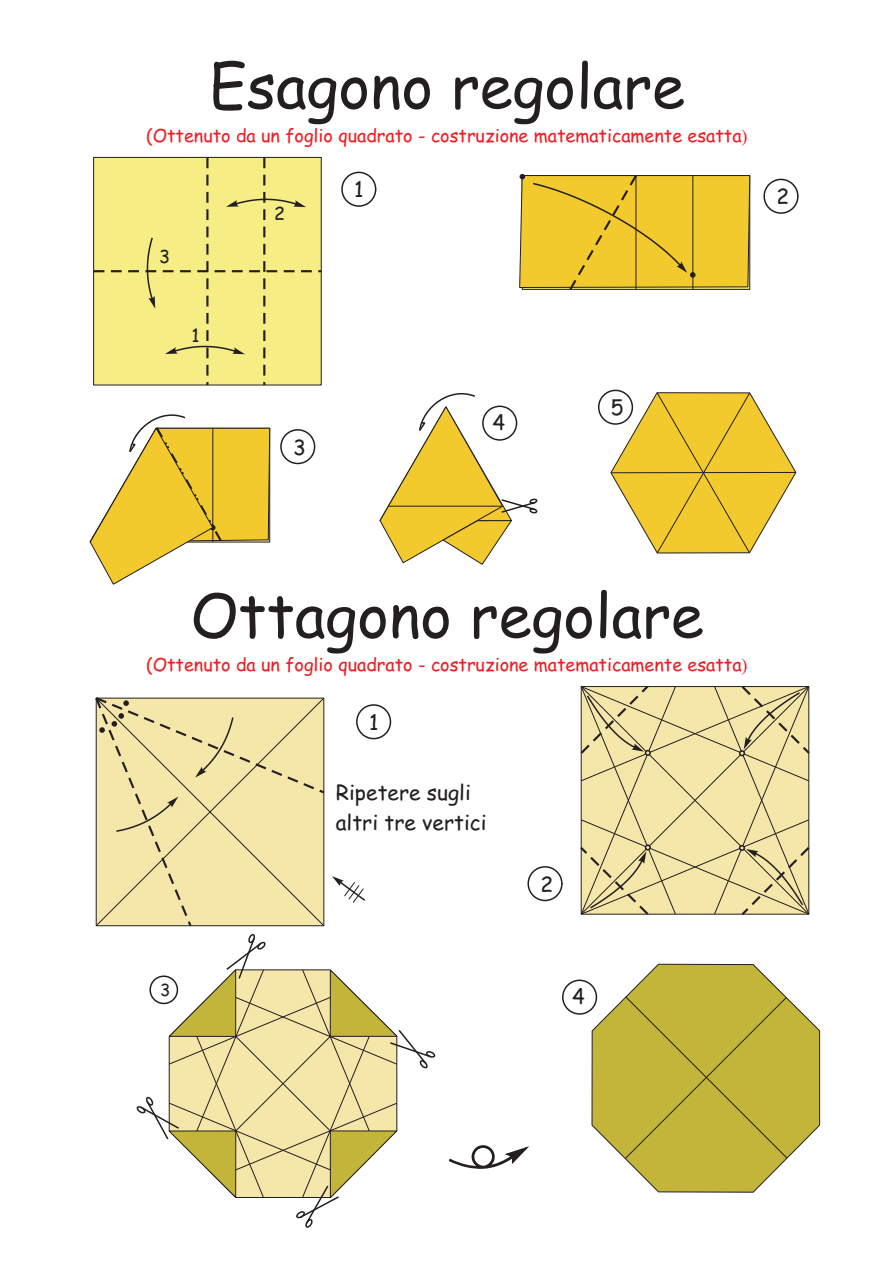
<style>
.page{position:relative;width:893px;height:1263px;background:#fff}
.page>*{position:absolute;margin:0;border:0;box-sizing:border-box;transform-origin:0 0}
.t1{font:60px "Comic Sans MS";color:#231f20}
.t2{font:21px/29.2px "Comic Sans MS";color:#231f20}
.t3{font:18px "Comic Sans MS";color:#ee1d23}
.t4{font:18px "Comic Sans MS";color:#231f20}
.t5{font:16.8px "Comic Sans MS";color:#231f20}
.s1{font-family:"Times New Roman"}
</style>
<div class="page">
<div style="left:763px;top:179px;width:36px;height:35px;border:3px solid #231f20;border-radius:16px"></div>
<div style="left:765px;top:180px;width:32px;height:32px;background:#fff;border-radius:16px"></div>
<svg style="left:448px;top:1145px;width:81px;height:24px"></svg>
<div style="left:341px;top:172px;width:35px;height:35px;border:3px solid #231f20;border-radius:16px"></div>
<div style="left:343px;top:173px;width:32px;height:32px;background:#fff;border-radius:16px"></div>
<div style="left:598px;top:390px;width:35px;height:35px;border:3px solid #231f20;border-radius:16px"></div>
<div style="left:599px;top:391px;width:33px;height:32px;background:#fff;border-radius:16px"></div>
<svg style="left:519px;top:173px;width:231px;height:117px;background:#e7c132"></svg>
<svg style="left:89px;top:414px;width:181px;height:171px"></svg>
<svg style="left:379px;top:393px;width:159px;height:172px"></svg>
<svg style="left:610px;top:392px;width:187px;height:162px"></svg>
<div style="left:356px;top:704px;width:35px;height:35px;border:3px solid #231f20;border-radius:16px"></div>
<div style="left:358px;top:706px;width:32px;height:32px;background:#fff;border-radius:16px"></div>
<div style="left:482px;top:406px;width:35px;height:35px;border:3px solid #231f20;border-radius:16px"></div>
<div style="left:484px;top:407px;width:32px;height:32px;background:#fff;border-radius:16px"></div>
<div style="left:280px;top:429px;width:35px;height:35px;border:3px solid #231f20;border-radius:16px"></div>
<div style="left:282px;top:431px;width:32px;height:32px;background:#fff;border-radius:16px"></div>
<svg style="left:580px;top:685px;width:230px;height:230px;background:#e2d49e"></svg>
<svg style="left:137px;top:934px;width:298px;height:293px"></svg>
<svg style="left:591px;top:963px;width:229px;height:230px;fill:#c3b539"></svg>
<div style="left:625px;top:996px;width:163px;height:163px;background:#c3b539"></div>
<div style="left:527px;top:866px;width:36px;height:35px;border:3px solid #231f20;border-radius:16px"></div>
<div style="left:529px;top:867px;width:32px;height:33px;background:#fff;border-radius:16px"></div>
<div style="left:562px;top:979px;width:35px;height:36px;border:3px solid #231f20;border-radius:16px"></div>
<div style="left:563px;top:981px;width:33px;height:32px;background:#fff;border-radius:16px"></div>
<div style="left:94px;top:157px;width:227px;height:228px;background:#f6ed85"></div>
<svg style="left:95px;top:697px;width:270px;height:230px;background:#ebdfaf"></svg>
<h1 class="t1" style="left:209px;top:60px;width:477px">Esagono regolare</h1>
<p class="t3" style="left:146px;top:127px;width:603px">(Ottenuto da un foglio quadrato - costruzione matematicamente esatta<span class="s1">)</span></p>
<p class="t4" style="left:159px;top:248px;width:12px">3</p>
<p class="t4" style="left:191px;top:327px;width:10px">1</p>
<p class="t4" style="left:274px;top:206px;width:12px">2</p>
<p class="t2" style="left:354px;top:177px;width:11px">1</p>
<p class="t2" style="left:293px;top:435px;width:14px">3</p>
<p class="t2" style="left:492px;top:410px;width:14px">4</p>
<p class="t2" style="left:611px;top:395px;width:14px">5</p>
<p class="t2" style="left:776px;top:184px;width:14px">2</p>
<h1 class="t1" style="left:190px;top:589px;width:515px">Ottagono regolare</h1>
<p class="t3" style="left:146px;top:657px;width:603px">(Ottenuto da un foglio quadrato - costruzione matematicamente esatta<span class="s1">)</span></p>
<p class="t2" style="left:369px;top:710px;width:11px">1</p>
<p class="t5" style="left:160px;top:983px;width:12px">3</p>
<p class="t2" style="left:336px;top:780px;width:152px">Ripetere sugli altri tre vertici</p>
<p class="t2" style="left:540px;top:872px;width:14px">2</p>
<p class="t2" style="left:572px;top:984px;width:14px">4</p>
</div>
